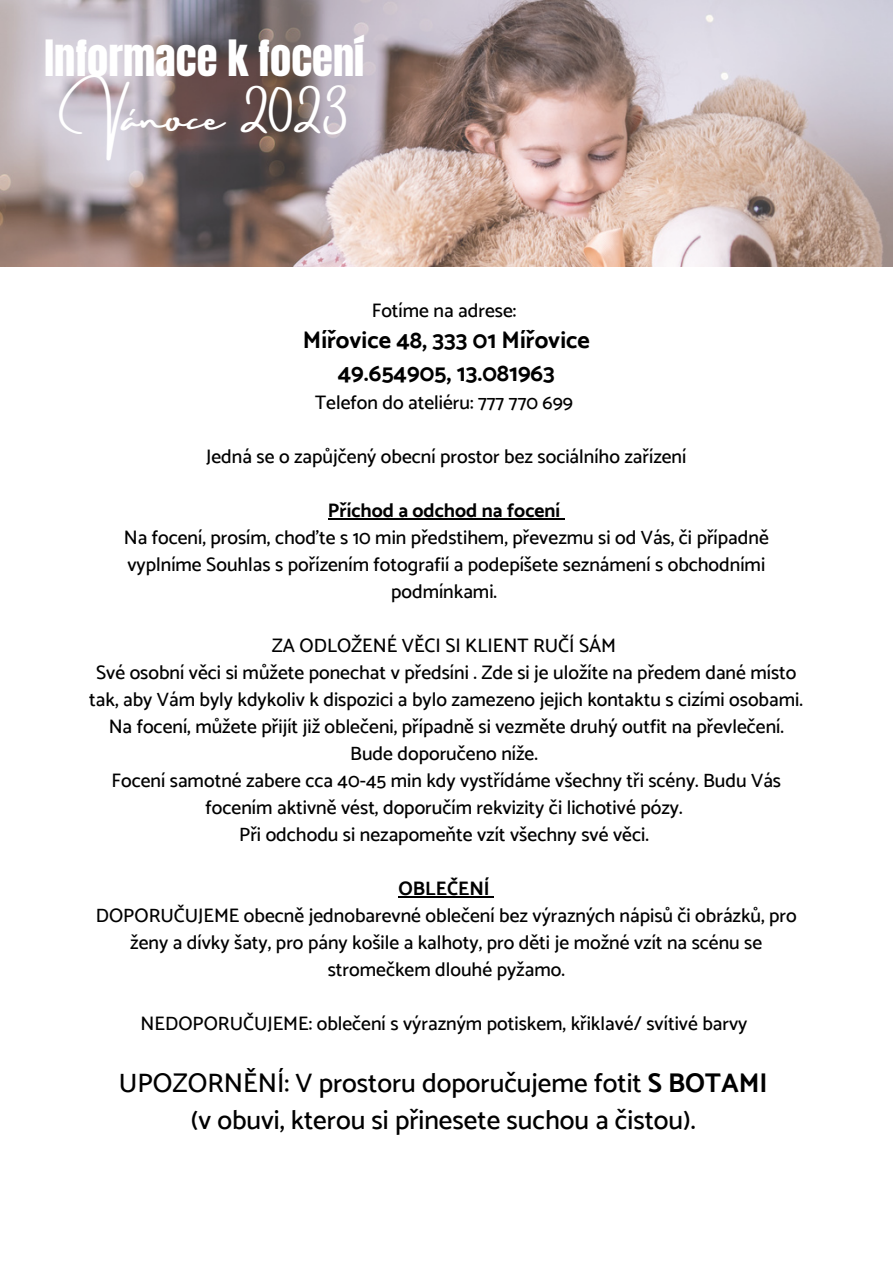
<style>
.page{position:relative;width:893px;height:1264px;background:#fff}
.page>*{position:absolute;margin:0;border:0;box-sizing:border-box;transform-origin:0 0}
.t1{font:42.45px "Anton";color:#fff}
.t2{font:42.45px "Amsterdam Three";color:#fff}
.t3{font:500 27px "Catamaran";color:#000}
.t4{font:700 24px "Catamaran";color:#000}
.t5{font:500 19.5px/27px "Catamaran";color:#000;text-align:center}
.t6{font:700 19.5px "Catamaran";color:#000}
.s1{font-weight:700}
</style>
<div class="page">
<img style="left:0;top:0;width:892px;height:266px">
<hr style="left:328px;top:518px;width:232px;height:1px;background:#000">
<hr style="left:398px;top:896px;width:91px;height:1px;background:#000">
<p class="t1" style="left:44px;top:27px;width:321px">Informace k focení</p>
<p class="t2" style="left:62px;top:94px;width:286px">Vánoce 2023</p>
<p class="t5" style="left:372px;top:296px;width:146px">Fotíme na adrese:</p>
<p class="t4" style="left:303px;top:326px;width:288px">Mířovice 48, 333 01 Mířovice</p>
<p class="t4" style="left:338px;top:358px;width:218px">49.654905, 13.081963</p>
<p class="t5" style="left:315px;top:389px;width:259px">Telefon do ateliéru: 777 770 699</p>
<p class="t5" style="left:206px;top:443px;width:481px">Jedná se o zapůjčený obecní prostor bez sociálního zařízení</p>
<p class="t6" style="left:328px;top:499px;width:234px">Příchod a odchod na focení</p>
<p class="t5" style="left:124px;top:524px;width:646px">Na focení, prosím, choďte s 10 min předstihem, převezmu si od Vás, či případně vyplníme Souhlas s pořízením fotografií a podepíšete seznámení s obchodními podmínkami.</p>
<p class="t5" style="left:272px;top:631px;width:345px">ZA ODLOŽENÉ VĚCI SI KLIENT RUČÍ SÁM</p>
<p class="t5" style="left:89px;top:658px;width:715px">Své osobní věci si můžete ponechat v předsíni . Zde si je uložíte na předem dané místo tak, aby Vám byly kdykoliv k dispozici a bylo zamezeno jejich kontaktu s cizími osobami.</p>
<p class="t5" style="left:109px;top:712px;width:676px">Na focení, můžete přijít již oblečeni, případně si vezměte druhý outfit na převlečení.<br>Bude doporučeno níže.</p>
<p class="t5" style="left:111px;top:766px;width:671px">Focení samotné zabere cca 40-45 min kdy vystřídáme všechny tři scény. Budu Vás focením aktivně vést, doporučím rekvizity či lichotivé pózy.</p>
<p class="t5" style="left:239px;top:820px;width:411px">Při odchodu si nezapomeňte vzít všechny své věci.</p>
<p class="t6" style="left:398px;top:876px;width:93px">OBLEČENÍ</p>
<p class="t5" style="left:96px;top:901px;width:702px">DOPORUČUJEME obecně jednobarevné oblečení bez výrazných nápisů či obrázků, pro ženy a dívky šaty, pro pány košile a kalhoty, pro děti je možné vzít na scénu se stromečkem dlouhé pyžamo.</p>
<p class="t5" style="left:141px;top:1009px;width:608px">NEDOPORUČUJEME: oblečení s výrazným potiskem, křiklavé/ svítivé barvy</p>
<p class="t3" style="left:119px;top:1066px;width:650px">UPOZORNĚNÍ: V prostoru doporučujeme fotit <span class="s1">S BOTAMI</span></p>
<p class="t3" style="left:191px;top:1103px;width:506px">(v obuvi, kterou si přinesete suchou a čistou).</p>
</div>
